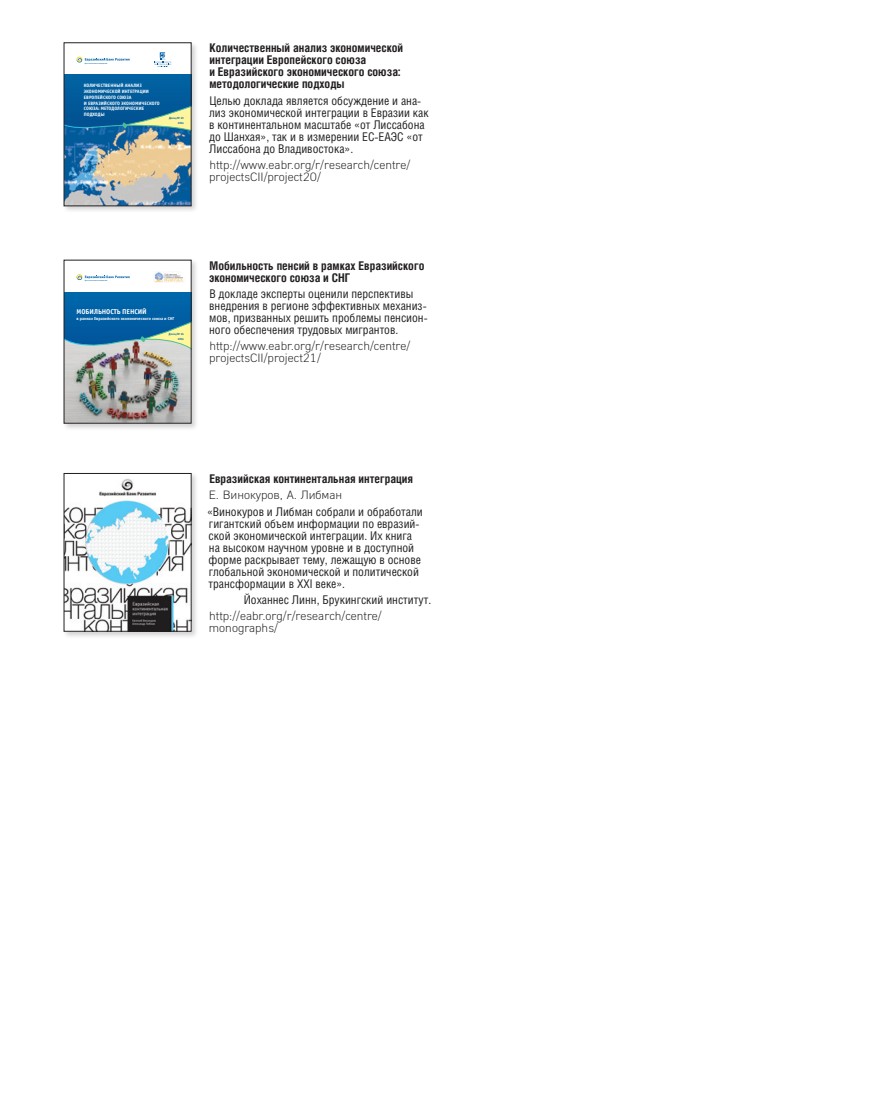
<style>
.page{position:relative;width:872px;height:1106px;background:#fff}
.page>*{position:absolute;margin:0;border:0;box-sizing:border-box;transform-origin:0 0}
.t1{font:12px/12px "Helios Cond C";color:#231f20}
.t2{font:700 12px/12px "Helios Cond C";color:#231f20}
.t3{font:300 12px/12px "DINPT";color:#231f20}
.t4{font:7.05px "Officina Sans Bold C";letter-spacing:-.01em;color:#fff}
.t5{font:4.8px/5.7px "Officina Sans Bold C";color:#fff}
.t6{font:4.35px "Officina Sans Bold C";color:#fff}
.t7{font:3px "Officina Sans Bold C";color:#0163a3}
.t8{font:3px "Officina Sans Bold C";color:#0067aa}
.t9{font:2.1px "Officina Sans Bold C";letter-spacing:-.045em;color:#0163a3}
.t10{font:2.1px "Officina Sans Bold C";letter-spacing:-.045em;color:#0067aa}
.t11{font:1.65px "Officina Sans Bold C";color:#0163a3}
.t12{font:1.65px "Officina Sans Bold C";color:#0067aa}
.s1{font-size:3px}
</style>
<div class="page">
<div style="left:62px;top:41px;width:137px;height:173px;background:#231f20;opacity:.2"></div>
<div style="left:64px;top:43px;width:127px;height:163px;background:#fff"></div>
<div style="left:64px;top:75px;width:127px;height:131px;background:#015e9e"></div>
<svg style="left:77px;top:57px;width:53px;height:5px"></svg>
<svg style="left:154px;top:53px;width:18px;height:14px"></svg>
<svg style="left:66px;top:106px;width:123px;height:98px"></svg>
<div style="left:62px;top:258px;width:137px;height:173px;background:#231f20;opacity:.2"></div>
<div style="left:64px;top:260px;width:127px;height:163px;background:#fff"></div>
<div style="left:64px;top:292px;width:127px;height:131px;background:linear-gradient(to right,#0062a6,#0062a6)"></div>
<svg style="left:77px;top:274px;width:53px;height:6px"></svg>
<img style="left:154px;top:271px;width:29px;height:11px">
<img style="left:66px;top:322px;width:123px;height:99px">
<div style="left:62px;top:471px;width:137px;height:168px;background:#231f20;opacity:.2"></div>
<img style="left:66px;top:475px;width:123px;height:154px">
<div style="left:64px;top:473px;width:127px;height:158px;border:1px solid #231f20"></div>
<p class="t11" style="left:85px;top:62px;width:3px">Ц</p>
<p class="t5" style="left:84px;top:83px;width:77px">КОЛИЧЕСТВЕННЫЙ АНАЛИЗ<br>ЭКОНОМИЧЕСКОЙ ИНТЕГРАЦИИ<br>ЕВРОПЕЙСКОГО СОЮЗА<br>И ЕВРАЗИЙСКОГО ЭКОНОМИЧЕСКОГО<br>СОЮЗА: МЕТОДОЛОГИЧЕСКИЕ<br>ПОДХОДЫ</p>
<p class="t9" style="left:169px;top:118px;width:16px"><span class="s1">Д</span>оклаД <span class="s1">№ 23</span></p>
<p class="t7" style="left:178px;top:121px;width:8px">2014</p>
<p class="t2" style="left:209px;top:42px;width:195px">Количественный анализ экономической интеграции Европейского союза<br>и Евразийского экономического союза: методологические подходы</p>
<p class="t1" style="left:209px;top:94px;width:221px">Целью доклада является обсуждение и ана&shy;лиз экономической интеграции в Евразии как в континентальном масштабе «от Лиссабона до Шанхая», так и в измерении ЕС-ЕАЭС «от Лиссабона до Владивостока».</p>
<p class="t3" style="left:209px;top:158px;width:203px">http://www.eabr.org/r/research/centre/ projectsCII/project20/</p>
<p class="t12" style="left:85px;top:280px;width:3px">Ц</p>
<p class="t4" style="left:77px;top:308px;width:72px">МОБИЛЬНОСТЬ ПЕНСИЙ</p>
<p class="t6" style="left:77px;top:315px;width:99px">в рамках Евразийского экономического союза и СНГ</p>
<p class="t10" style="left:169px;top:333px;width:16px"><span class="s1">Д</span>ОКЛАД <span class="s1">№ 24</span></p>
<p class="t8" style="left:178px;top:337px;width:8px">2014</p>
<p class="t2" style="left:209px;top:259px;width:217px">Мобильность пенсий в рамках Евразийского экономического союза и СНГ</p>
<p class="t1" style="left:209px;top:287px;width:220px">В докладе эксперты оценили перспективы внедрения в регионе эффективных механиз&shy;мов, призванных решить проблемы пенсион&shy;ного обеспечения трудовых мигрантов.</p>
<p class="t3" style="left:209px;top:339px;width:203px">http://www.eabr.org/r/research/centre/ projectsCII/project21/</p>
<p class="t2" style="left:209px;top:472px;width:205px">Евразийская континентальная интеграция</p>
<p class="t3" style="left:209px;top:488px;width:135px">Е. Винокуров, А. Либман</p>
<p class="t1" style="left:207px;top:505px;width:217px">«Винокуров и Либман собрали и обработали гигантский объем информации по евразий&shy;ской экономической интеграции. Их книга на высоком научном уровне и в доступной форме раскрывает тему, лежащую в основе глобальной экономической и политической трансформации в XXI веке».</p>
<p class="t1" style="left:244px;top:593px;width:189px">Йоханнес Линн, Брукингский институт.</p>
<p class="t3" style="left:209px;top:609px;width:174px">http://eabr.org/r/research/centre/ monographs/</p>
</div>
